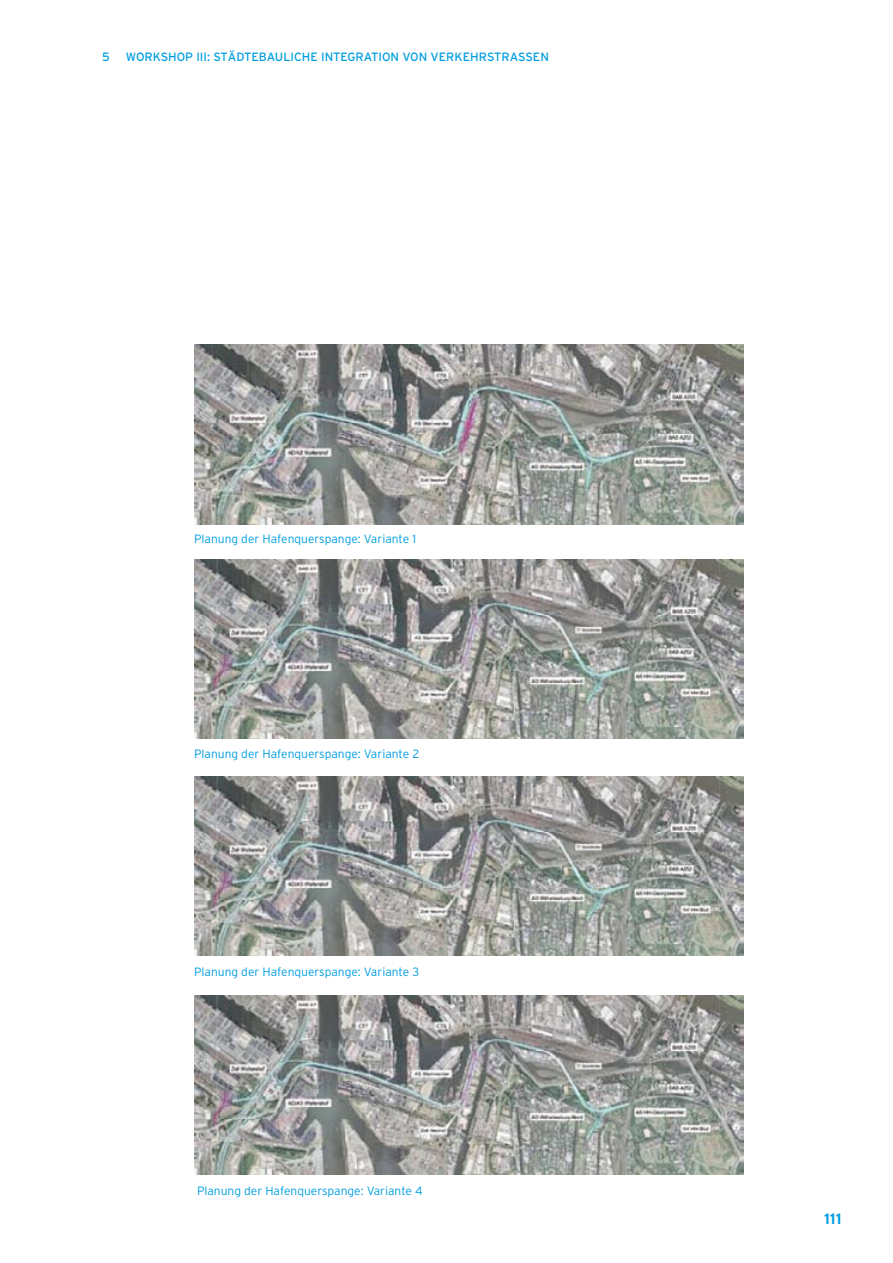
<style>
.page{position:relative;width:893px;height:1263px;background:#fff}
.page>*{position:absolute;margin:0;border:0;box-sizing:border-box;transform-origin:0 0}
.t1{font:700 15px "Interstate";color:#009ee0}
.t2{font:300 12px "Interstate";color:#009ee0}
.t3{font:12px "Interstate";color:#009ee0}
</style>
<div class="page">
<img style="left:194px;top:344px;width:549px;height:180px">
<img style="left:194px;top:559px;width:549px;height:180px">
<img style="left:194px;top:776px;width:549px;height:180px">
<img style="left:194px;top:995px;width:549px;height:180px">
<p class="t3" style="left:102px;top:50px;width:9px">5</p>
<p class="t3" style="left:126px;top:50px;width:36px">WORKSHO</p>
<p class="t3" style="left:213px;top:50px;width:31px">STÄDTEBAULI</p>
<p class="t3" style="left:294px;top:50px;width:35px">CHE INTEGRATION</p>
<p class="t3" style="left:402px;top:50px;width:9px">VON</p>
<p class="t3" style="left:431px;top:50px;width:9px">VERKEHRSTRASSEN</p>
<p class="t3" style="left:102px;top:50px;width:221px">IBA-LABOR HAFENP III: - LOGISTIK - STADT</p>
<p class="t2" style="left:194px;top:532px;width:223px">Planung der Hafenquerspange: Variante 1</p>
<p class="t2" style="left:194px;top:747px;width:227px">Planung der Hafenquerspange: Variante 2</p>
<p class="t2" style="left:194px;top:965px;width:226px">Planung der Hafenquerspange: Variante 3</p>
<p class="t2" style="left:197px;top:1184px;width:227px">Planung der Hafenquerspange: Variante 4</p>
<p class="t1" style="left:824px;top:1210px;width:19px">111</p>
</div>
